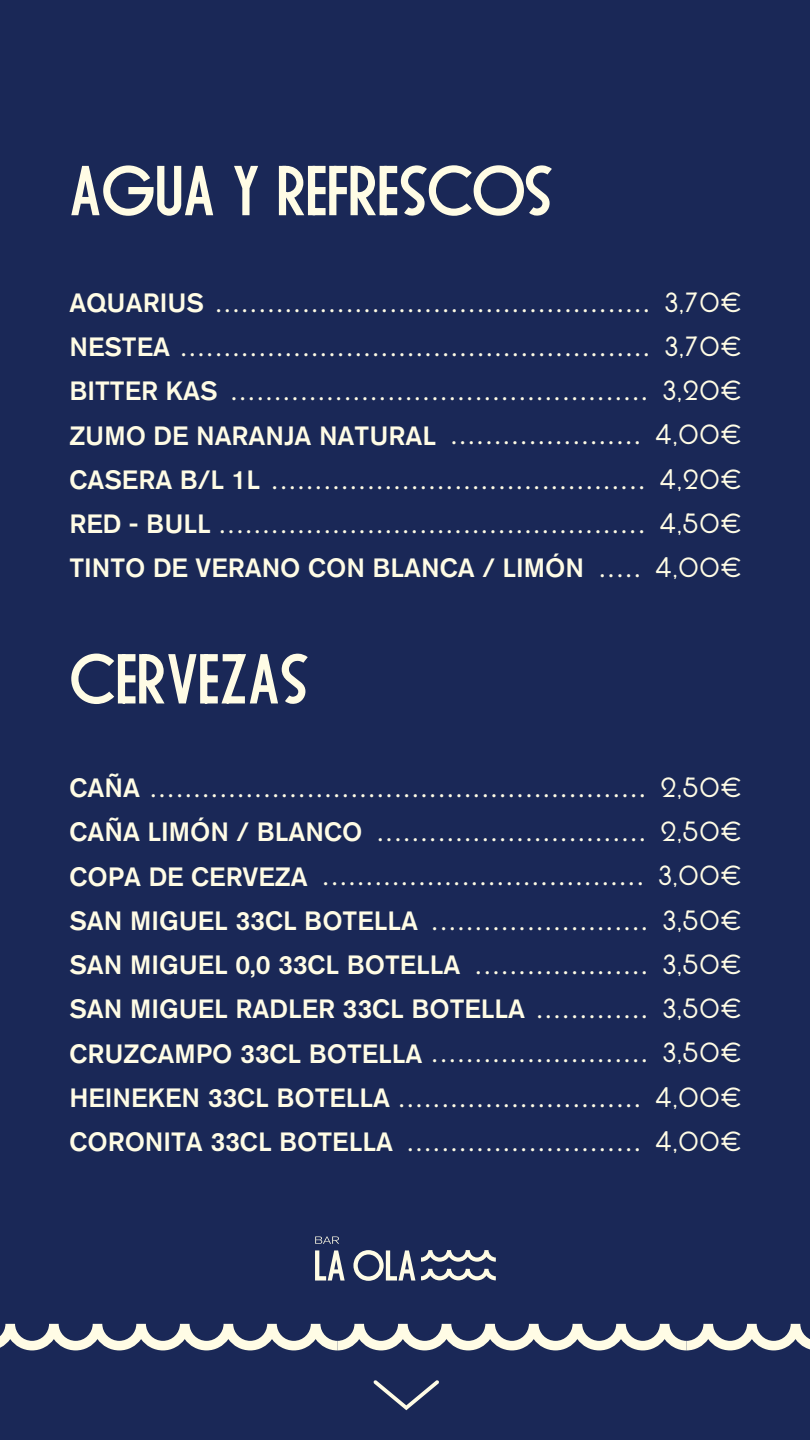
<style>
.page{position:relative;width:810px;height:1440px;background:#1a2857}
.page>*{position:absolute;margin:0;border:0;box-sizing:border-box;transform-origin:0 0}
.t1{font:70.5px "BD Orange VF";color:#fffce5}
.t2{font:35.1px/44.2px "BD Orange VF";color:#fffce5;text-align:right}
.t3{font:500 26.25px/44.2px "Akzidenz Grotesk BQ";color:#fffce5}
.s1{font-size:27.75px}
</style>
<div class="page">
<svg style="left:0;top:1324px;width:810px;height:26px"></svg>
<svg style="left:373px;top:1380px;width:66px;height:30px"></svg>
<svg style="left:315px;top:1236px;width:24px;height:8px"></svg>
<svg style="left:421px;top:1250px;width:75px;height:12px"></svg>
<svg style="left:421px;top:1269px;width:75px;height:11px"></svg>
<svg style="left:315px;top:1250px;width:30px;height:31px"></svg>
<svg style="left:353px;top:1250px;width:62px;height:31px"></svg>
<h1 class="t1" style="left:69px;top:152px;width:486px">AGUA Y REFRESCOS</h1>
<p class="t2" style="left:181px;top:279px;width:562px">.................................................. <span class="s1">3,70€ </span>...................................................... <span class="s1">3,70€ </span>................................................ <span class="s1">3,20€ </span>...................... <span class="s1">4,00€ </span>........................................... <span class="s1">4,20€ </span>................................................. <span class="s1">4,50€ </span>..... <span class="s1">4,00€</span></p>
<p class="t3" style="left:69px;top:280px;width:516px">AQUARIUS<br>NESTEA<br>BITTER KAS<br>ZUMO DE NARANJA NATURAL<br>CASERA B/L 1L<br>RED - BULL<br>TINTO DE VERANO CON BLANCA / LIMÓN</p>
<h1 class="t1" style="left:69px;top:641px;width:242px">CERVEZAS</h1>
<p class="t3" style="left:69px;top:765px;width:457px">CAÑA<br>CAÑA LIMÓN / BLANCO<br>COPA DE CERVEZA<br>SAN MIGUEL 33CL BOTELLA<br>SAN MIGUEL 0,0 33CL BOTELLA<br>SAN MIGUEL RADLER 33CL BOTELLA<br>CRUZCAMPO 33CL BOTELLA<br>HEINEKEN 33CL BOTELLA<br>CORONITA 33CL BOTELLA</p>
<p class="t2" style="left:151px;top:764px;width:592px">......................................................... <span class="s1">2,50€ </span>............................... <span class="s1">2,50€ </span>..................................... <span class="s1">3,00€ </span>......................... <span class="s1">3,50€<br></span>.................... <span class="s1">3,50€<br></span>............. <span class="s1">3,50€<br></span>......................... <span class="s1">3,50€<br></span>............................ <span class="s1">4,00€<br></span>........................... <span class="s1">4,00€</span></p>
</div>
